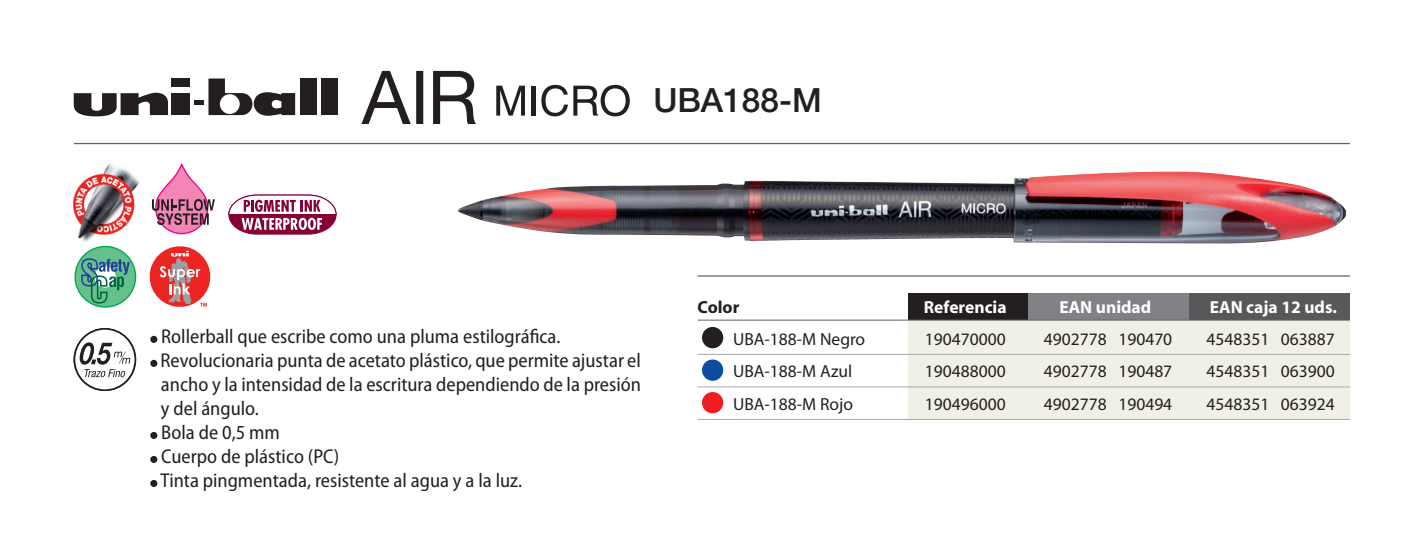
<style>
.page{position:relative;width:1418px;height:546px;background:#fff}
.page>*{position:absolute;margin:0;border:0;box-sizing:border-box;transform-origin:0 0}
.t1{font:500 33.5px "Helvetica Neue";color:#231f20}
.t2{font:semi-condensed 20px/24px "Myriad Pro";color:#231f20}
.t3{font:17.5px "Myriad Pro";color:#231f20}
.t4{font:700 17.5px "Myriad";color:#fff}
.t5{font:700 17.5px "Myriad";color:#231f20}
</style>
<div class="page">
<img style="left:73px;top:163px;width:67px;height:79px">
<svg style="left:74px;top:329px;width:61px;height:61px"></svg>
<div style="left:74px;top:328px;width:62px;height:63px;border:2px solid #231f20;border-radius:50%"></div>
<svg style="left:79px;top:342px;width:51px;height:35px"></svg>
<div style="left:908px;top:293px;width:120px;height:28px;background:#231f20"></div>
<div style="left:1028px;top:293px;width:160px;height:28px;background:#808285"></div>
<div style="left:1188px;top:293px;width:161px;height:28px;background:#57585a"></div>
<div style="left:150px;top:336px;width:7px;height:7px;background:#231f20;border-radius:50%"></div>
<div style="left:150px;top:360px;width:7px;height:7px;background:#231f20;border-radius:50%"></div>
<div style="left:150px;top:432px;width:7px;height:7px;background:#231f20;border-radius:50%"></div>
<div style="left:150px;top:456px;width:7px;height:7px;background:#231f20;border-radius:50%"></div>
<div style="left:150px;top:480px;width:7px;height:7px;background:#231f20;border-radius:50%"></div>
<div style="left:908px;top:320px;width:441px;height:100px;background:#f0f0e7"></div>
<hr style="left:697px;top:320px;width:652px;height:1px;background:#636366">
<hr style="left:697px;top:354px;width:652px;height:1px;background:#a8a9ad">
<hr style="left:697px;top:386px;width:652px;height:1px;background:#a8a9ad">
<hr style="left:697px;top:419px;width:652px;height:1px;background:#a8a9ad">
<div style="left:702px;top:327px;width:21px;height:21px;background:#231f20;border-radius:50%"></div>
<div style="left:702px;top:359px;width:21px;height:22px;background:#0d4da1;border-radius:50%"></div>
<div style="left:702px;top:392px;width:21px;height:21px;background:#ee1d23;border-radius:50%"></div>
<hr style="left:697px;top:275px;width:652px;height:1px;background:#636366">
<hr style="left:74px;top:143px;width:1275px;height:1px;background:#636366">
<img style="left:458px;top:171px;width:888px;height:72px">
<div style="left:300px;top:78px;width:17px;height:37px;background:#231f20"></div>
<div style="left:321px;top:78px;width:17px;height:37px;background:#231f20"></div>
<hr style="left:194px;top:101px;width:10px;height:4px;background:#231f20">
<svg style="left:208px;top:78px;width:87px;height:38px"></svg>
<div style="left:171px;top:93px;width:18px;height:22px;background:#231f20"></div>
<div style="left:171px;top:79px;width:18px;height:8px;background:#231f20"></div>
<svg style="left:74px;top:93px;width:94px;height:23px"></svg>
<svg style="left:361px;top:71px;width:50px;height:53px"></svg>
<div style="left:416px;top:71px;width:7px;height:53px;background:#231f20"></div>
<svg style="left:433px;top:71px;width:43px;height:53px"></svg>
<svg style="left:496px;top:86px;width:29px;height:30px"></svg>
<hr style="left:532px;top:86px;width:4px;height:30px;background:#231f20">
<svg style="left:541px;top:85px;width:89px;height:31px"></svg>
<svg style="left:228px;top:194px;width:109px;height:41px"></svg>
<svg style="left:149px;top:246px;width:62px;height:61px"></svg>
<svg style="left:152px;top:163px;width:63px;height:72px"></svg>
<svg style="left:75px;top:246px;width:61px;height:61px"></svg>
<div style="left:74px;top:246px;width:62px;height:62px;border:1px solid #00a74e;border-radius:50%"></div>
<svg style="left:80px;top:257px;width:50px;height:47px;background:#5ea791"></svg>
<h1 class="t1" style="left:653px;top:80px;width:170px">UBA188-M</h1>
<p class="t2" style="left:160px;top:324px;width:482px">Rollerball que escribe como una pluma estilográfica.<br>Revolucionaria punta de acetato plástico, que permite ajustar el ancho y la intensidad de la escritura dependiendo de la presión y del ángulo.<br>Bola de 0,5 mm<br>Cuerpo de plástico (PC)<br>Tinta pingmentada, resistente al agua y a la luz.</p>
<p class="t5" style="left:697px;top:298px;width:43px">Color</p>
<p class="t4" style="left:923px;top:298px;width:84px">Referencia</p>
<p class="t4" style="left:1059px;top:298px;width:93px">EAN unidad</p>
<p class="t4" style="left:1209px;top:298px;width:129px">EAN caja 12 uds.</p>
<p class="t3" style="left:733px;top:328px;width:134px">UBA-188-M Negro</p>
<p class="t3" style="left:924px;top:328px;width:82px">190470000</p>
<p class="t3" style="left:1043px;top:328px;width:130px">4902778 190470</p>
<p class="t3" style="left:1206px;top:328px;width:130px">4548351 063887</p>
<p class="t3" style="left:733px;top:360px;width:121px">UBA-188-M Azul</p>
<p class="t3" style="left:924px;top:360px;width:82px">190488000</p>
<p class="t3" style="left:1043px;top:360px;width:130px">4902778 190487</p>
<p class="t3" style="left:1206px;top:360px;width:130px">4548351 063900</p>
<p class="t3" style="left:733px;top:393px;width:121px">UBA-188-M Rojo</p>
<p class="t3" style="left:924px;top:393px;width:82px">190496000</p>
<p class="t3" style="left:1043px;top:393px;width:130px">4902778 190494</p>
<p class="t3" style="left:1206px;top:393px;width:130px">4548351 063924</p>
</div>
